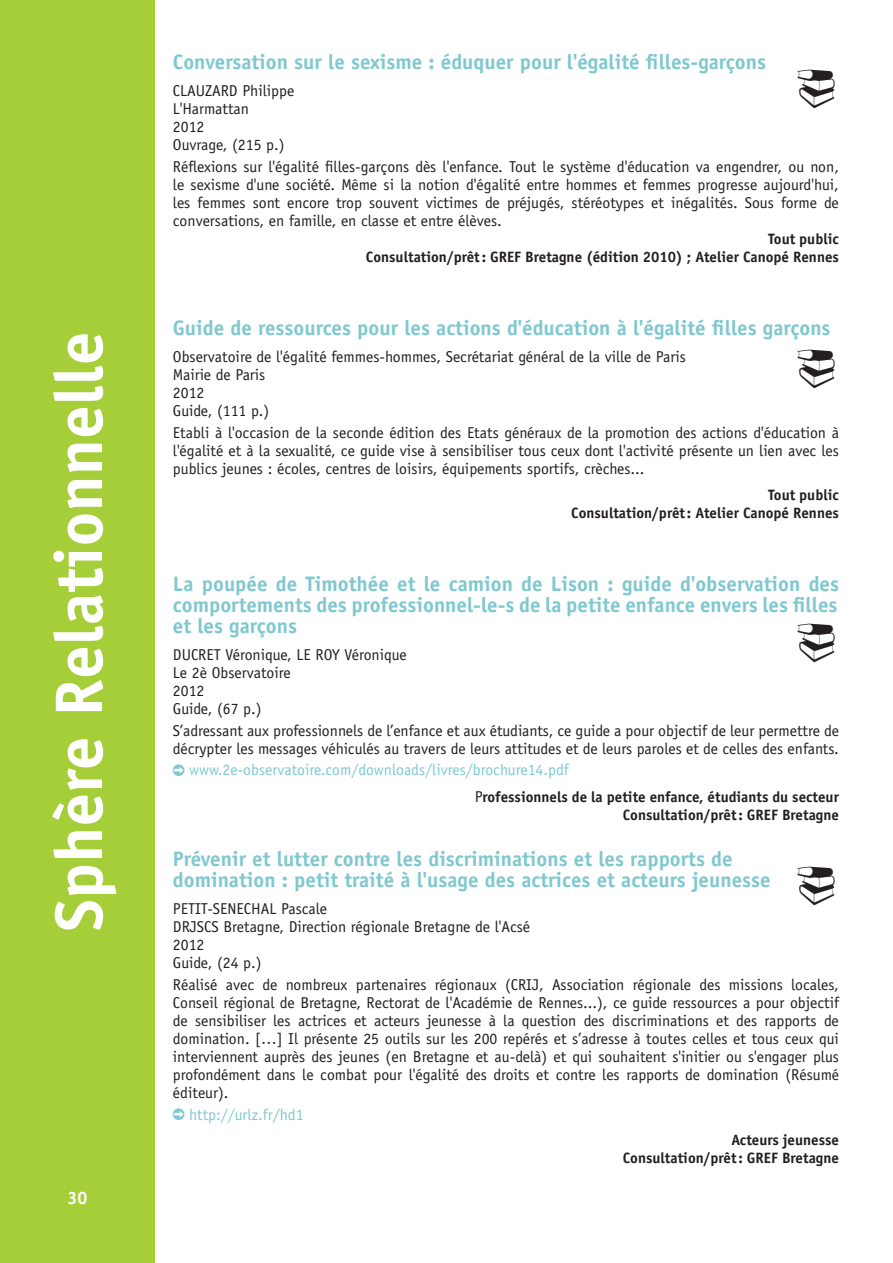
<style>
.page{position:relative;width:893px;height:1263px;background:#fff}
.page>*{position:absolute;margin:0;border:0;box-sizing:border-box;transform-origin:0 0}
.t1{font:700 67.5px "Officina Sans Std";color:#fff}
.reference_livre1{font:700 21px/21px "Officina Sans Std";color:#7fc8d0;text-align:justify}
.t2{font:700 18px "Officina Sans Std";color:#fff}
.reference_livre1-2{font:15.75px/18px "Officina Sans Std";color:#231f20;text-align:justify}
.reference_livre1-3{font:15.75px "Officina Sans Std";color:#7fc8d0}
.consultation{font:700 15px/18px "Officina Sans Std";color:#231f20;text-align:right}
.s1{font-weight:400;font-size:15.75px}
</style>
<div class="page">
<div style="left:0;top:0;width:155px;height:1263px;background:#a6ce39"></div>
<hr style="left:892px;top:0;width:1px;height:1263px;background:#a6ce39">
<h1 class="t1" style="left:37px;top:931px;width:601px;rotate:-90deg">Sphère Relationnelle</h1>
<p class="t2" style="left:68px;top:1186px;width:22px">30</p>
<p class="reference_livre1" style="left:173px;top:51px;width:595px">Conversation sur le sexisme : éduquer pour l'égalité filles-garçons</p>
<p class="reference_livre1-2" style="left:173px;top:81px;width:123px">CLAUZARD Philippe</p>
<p class="reference_livre1-2" style="left:173px;top:99px;width:78px">L'Harmattan</p>
<p class="reference_livre1-2" style="left:173px;top:117px;width:33px">2012</p>
<p class="reference_livre1-2" style="left:173px;top:135px;width:113px">Ouvrage, (215 p.)</p>
<p class="reference_livre1-2" style="left:173px;top:158px;width:668px">Réflexions sur l'égalité filles-garçons dès l'enfance. Tout le système d'éducation va engendrer, ou non, le sexisme d'une société. Même si la notion d'égalité entre hommes et femmes progresse aujourd'hui, les femmes sont encore trop souvent victimes de préjugés, stéréotypes et inégalités. Sous forme de conversations, en famille, en classe et entre élèves.</p>
<p class="consultation" style="left:366px;top:230px;width:475px">Tout public<br>Consultation/prêt: GREF Bretagne (édition 2010) ; Atelier Canopé Rennes</p>
<p class="reference_livre1" style="left:173px;top:317px;width:659px">Guide de ressources pour les actions d'éducation à l'égalité filles garçons</p>
<p class="reference_livre1-2" style="left:173px;top:347px;width:514px">Observatoire de l'égalité femmes-hommes, Secrétariat général de la ville de Paris</p>
<p class="reference_livre1-2" style="left:173px;top:365px;width:94px">Mairie de Paris</p>
<p class="reference_livre1-2" style="left:173px;top:383px;width:33px">2012</p>
<p class="reference_livre1-2" style="left:173px;top:401px;width:98px">Guide, (111 p.)</p>
<p class="reference_livre1-2" style="left:173px;top:423px;width:668px">Etabli à l'occasion de la seconde édition des Etats généraux de la promotion des actions d'éducation à l'égalité et à la sexualité, ce guide vise à sensibiliser tous ceux dont l'activité présente un lien avec les publics jeunes : écoles, centres de loisirs, équipements sportifs, crèches...</p>
<p class="consultation" style="left:571px;top:486px;width:269px">Tout public<br>Consultation/prêt: Atelier Canopé Rennes</p>
<p class="reference_livre1" style="left:173px;top:573px;width:668px">La poupée de Timothée et le camion de Lison : guide d'observation des comportements des professionnel-le-s de la petite enfance envers les filles et les garçons</p>
<p class="reference_livre1-2" style="left:173px;top:645px;width:235px">DUCRET Véronique, LE ROY Véronique</p>
<p class="reference_livre1-2" style="left:173px;top:663px;width:119px">Le 2è Observatoire</p>
<p class="reference_livre1-2" style="left:173px;top:681px;width:33px">2012</p>
<p class="reference_livre1-2" style="left:173px;top:699px;width:90px">Guide, (67 p.)</p>
<p class="reference_livre1-2" style="left:173px;top:722px;width:667px">S’adressant aux professionnels de l’enfance et aux étudiants, ce guide a pour objectif de leur permettre de décrypter les messages véhiculés au travers de leurs attitudes et de leurs paroles et de celles des enfants.</p>
<p class="reference_livre1-3" style="left:189px;top:760px;width:381px">www.2e-observatoire.com/downloads/livres/brochure14.pdf</p>
<p class="consultation" style="left:475px;top:787px;width:366px"><span class="s1">P</span>rofessionnels de la petite enfance, étudiants du secteur<br>Consultation/prêt: GREF Bretagne</p>
<p class="reference_livre1" style="left:173px;top:848px;width:599px">Prévenir et lutter contre les discriminations et les rapports de domination : petit traité à l'usage des actrices et acteurs jeunesse</p>
<p class="reference_livre1-2" style="left:173px;top:899px;width:156px">PETIT-SENECHAL Pascale</p>
<p class="reference_livre1-2" style="left:173px;top:917px;width:359px">DRJSCS Bretagne, Direction régionale Bretagne de l'Acsé</p>
<p class="reference_livre1-2" style="left:173px;top:935px;width:33px">2012</p>
<p class="reference_livre1-2" style="left:173px;top:953px;width:90px">Guide, (24 p.)</p>
<p class="reference_livre1-2" style="left:173px;top:975px;width:668px">Réalisé avec de nombreux partenaires régionaux (CRIJ, Association régionale des missions locales, Conseil régional de Bretagne, Rectorat de l'Académie de Rennes...), ce guide ressources a pour objectif de sensibiliser les actrices et acteurs jeunesse à la question des discriminations et des rapports de domination. […] Il présente 25 outils sur les 200 repérés et s’adresse à toutes celles et tous ceux qui interviennent auprès des jeunes (en Bretagne et au-delà) et qui souhaitent s'initier ou s'engager plus profondément dans le combat pour l'égalité des droits et contre les rapports de domination (Résumé éditeur).</p>
<p class="reference_livre1-3" style="left:189px;top:1105px;width:116px">http://urlz.fr/hd1</p>
<p class="consultation" style="left:623px;top:1131px;width:218px">Acteurs jeunesse<br>Consultation/prêt: GREF Bretagne</p>
</div>
